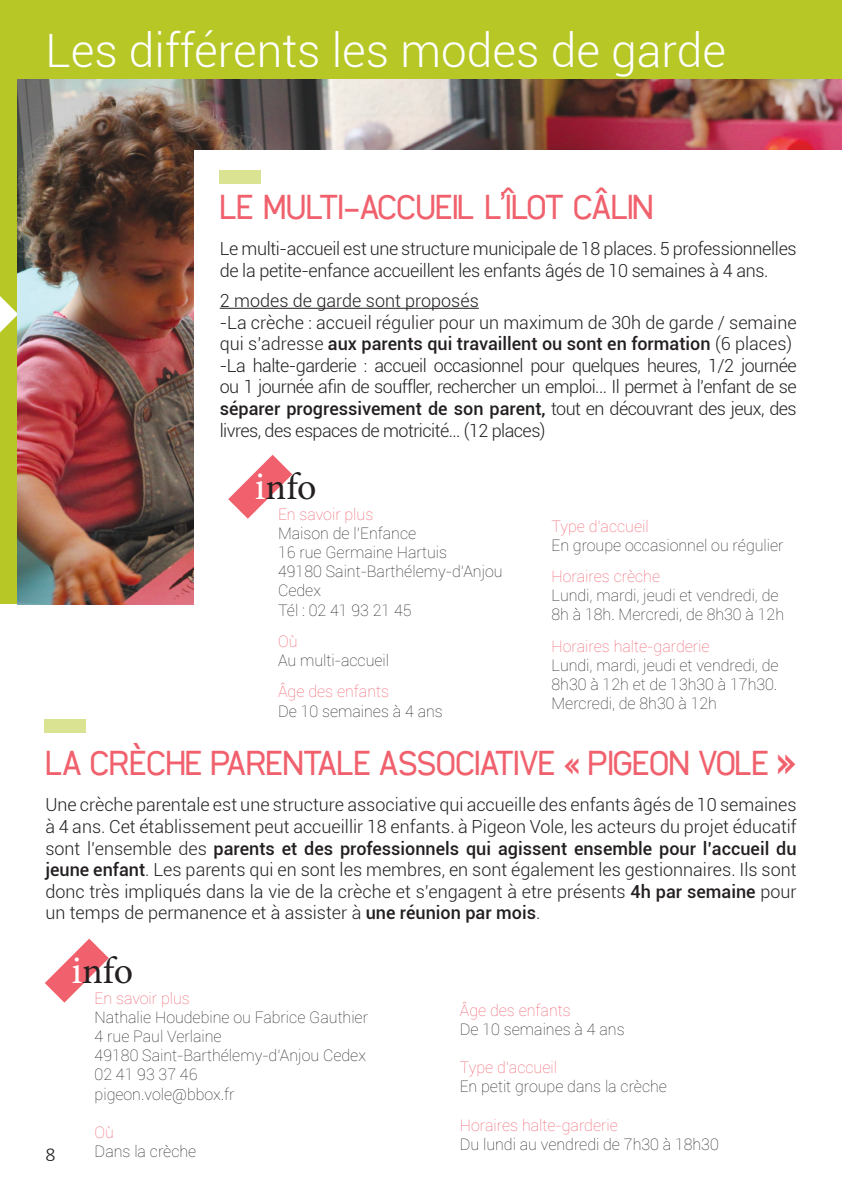
<style>
.page{position:relative;width:842px;height:1191px;background:#fff}
.page>*{position:absolute;margin:0;border:0;box-sizing:border-box;transform-origin:0 0}
.t1{font:300 46px "Roboto";color:#fff}
.t2{font:38px "Minion Pro";letter-spacing:-.005em;color:#231f20}
.t3{font:36px "cibreo";color:#f0616d}
.t4{font:300 20px "Calibri";color:#231f20}
.t5{font:300 18px/21.6px "Roboto";letter-spacing:-.02em;color:#231f20}
.t6{font:100 16px/19.2px "Roboto";color:#231f20}
.t7{font:100 16px "Roboto";color:#f0616d}
.s1{font-weight:500}
.s2{font-size:40px;color:#fff}
.s3{font-size:44px}
</style>
<div class="page">
<div style="left:0;top:0;width:842px;height:79px;background:#b6c726"></div>
<div style="left:0;top:24px;width:18px;height:580px;background:#b6c726"></div>
<svg style="left:0;top:279px;width:18px;height:80px"></svg>
<img style="left:18px;top:79px;width:824px;height:525px">
<div style="left:194px;top:150px;width:648px;height:466px;background:#fff"></div>
<svg style="left:45px;top:938px;width:64px;height:64px"></svg>
<hr style="left:220px;top:308px;width:259px;height:1px;background:#231f20">
<svg style="left:228px;top:455px;width:64px;height:64px"></svg>
<div style="left:220px;top:170px;width:41px;height:14px;background:#dae392"></div>
<div style="left:44px;top:719px;width:41px;height:13px;background:#dae392"></div>
<h1 class="t1" style="left:45px;top:19px;width:682px">Les différents les modes de garde</h1>
<h3 class="t3" style="left:220px;top:187px;width:435px">LE MULTI-ACCUEIL L’ÎLOT CÂLIN</h3>
<p class="t5" style="left:220px;top:237px;width:578px">Le multi-accueil est une structure municipale de 18 places. 5 professionnelles de la petite-enfance accueillent les enfants âgés de 10 semaines à 4 ans.</p>
<p class="t5" style="left:220px;top:289px;width:579px">2 modes de garde sont proposés<br>-La crèche : accueil régulier pour un maximum de 30h de garde / semaine qui s’adresse <span class="s1">aux parents qui travaillent ou sont en formation</span> (6 places) -La halte-garderie : accueil occasionnel pour quelques heures, 1/2 journée ou 1 journée afin de souffler, rechercher un emploi... Il permet à l’enfant de se <span class="s1">séparer progressivement de son parent,</span> tout en découvrant des jeux, des livres, des espaces de motricité... (12 places)</p>
<h2 class="t2" style="left:255px;top:461px;width:63px"><span class="s2">i</span>nfo</h2>
<p class="t7" style="left:278px;top:503px;width:97px">En savoir plus</p>
<p class="t6" style="left:278px;top:523px;width:226px">Maison de l’Enfance<br>16 rue Germaine Hartuis<br>49180 Saint-Barthélemy-d’Anjou<br>Cedex<br>Tél : 02 41 93 21 45</p>
<p class="t7" style="left:278px;top:630px;width:21px">Où</p>
<p class="t6" style="left:278px;top:650px;width:113px">Au multi-accueil</p>
<p class="t7" style="left:278px;top:680px;width:112px">Âge des enfants</p>
<p class="t6" style="left:278px;top:700px;width:166px">De 10 semaines à 4 ans</p>
<p class="t7" style="left:551px;top:515px;width:99px">Type d’accueil</p>
<p class="t6" style="left:551px;top:535px;width:233px">En groupe occasionnel ou régulier</p>
<p class="t7" style="left:551px;top:565px;width:110px">Horaires crèche</p>
<p class="t6" style="left:551px;top:585px;width:234px">Lundi, mardi, jeudi et vendredi, de<br>8h à 18h. Mercredi, de 8h30 à 12h</p>
<p class="t7" style="left:551px;top:635px;width:160px">Horaires halte-garderie</p>
<p class="t6" style="left:551px;top:655px;width:229px;text-align:justify">Lundi, mardi, jeudi et vendredi, de 8h30 à 12h et de 13h30 à 17h30.<br>Mercredi, de 8h30 à 12h</p>
<h3 class="t3" style="left:45px;top:743px;width:753px">LA CRÈCHE PARENTALE ASSOCIATIVE « PIGEON VOLE <span class="s3">»</span></h3>
<p class="t5" style="left:45px;top:793px;width:753px;text-align:justify">Une crèche parentale est une structure associative qui accueille des enfants âgés de 10 semaines à 4 ans. Cet établissement peut accueillir 18 enfants. à Pigeon Vole, les acteurs du projet éducatif sont l’ensemble des <span class="s1">parents et des professionnels qui agissent ensemble pour l’accueil du jeune enfant</span>. Les parents qui en sont les membres, en sont également les gestionnaires. Ils sont donc très impliqués dans la vie de la crèche et s’engagent à etre présents <span class="s1">4h par semaine</span> pour un temps de permanence et à assister à <span class="s1">une réunion par mois</span>.</p>
<p class="t4" style="left:45px;top:1141px;width:12px">8</p>
<h2 class="t2" style="left:71px;top:945px;width:63px"><span class="s2">i</span>nfo</h2>
<p class="t7" style="left:95px;top:986px;width:97px">En savoir plus</p>
<p class="t6" style="left:95px;top:1007px;width:275px">Nathalie Houdebine ou Fabrice Gauthier<br>4 rue Paul Verlaine<br>49180 Saint-Barthélemy-d’Anjou Cedex<br>02 41 93 37 46<br>pigeon.vole@bbox.fr</p>
<p class="t7" style="left:95px;top:1121px;width:21px">Où</p>
<p class="t6" style="left:95px;top:1141px;width:103px">Dans la crèche</p>
<p class="t7" style="left:460px;top:998px;width:112px">Âge des enfants</p>
<p class="t6" style="left:460px;top:1019px;width:166px">De 10 semaines à 4 ans</p>
<p class="t7" style="left:460px;top:1056px;width:99px">Type d’accueil</p>
<p class="t6" style="left:460px;top:1076px;width:209px">En petit groupe dans la crèche</p>
<p class="t7" style="left:460px;top:1114px;width:160px">Horaires halte-garderie</p>
<p class="t6" style="left:460px;top:1134px;width:260px">Du lundi au vendredi de 7h30 à 18h30</p>
</div>
